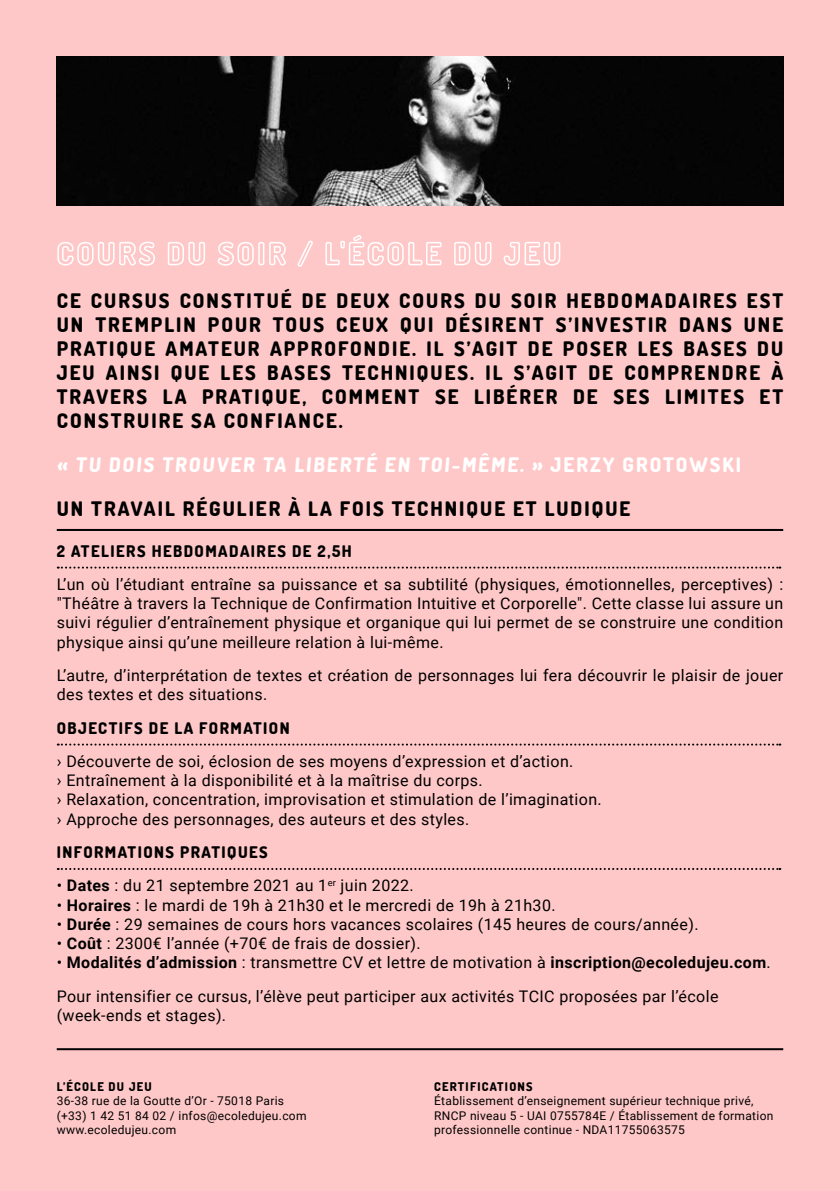
<style>
.page{position:relative;width:840px;height:1191px;background:#fff}
.page>*{position:absolute;margin:0;border:0;box-sizing:border-box;transform-origin:0 0}
.t1{font:800 20px/24px "Dosis";letter-spacing:.1em;color:#000;text-align:justify}
.t2{font:800 20px "Dosis";letter-spacing:.1em;color:#fff}
.t3{font:16px/19.2px "Roboto";letter-spacing:.025em;color:#000}
.t4{font:800 16px "Dosis";letter-spacing:.09em;color:#000}
.t5{font:12px/14.4px "Roboto";letter-spacing:.025em;color:#000}
.t6{font:800 12px "Dosis";letter-spacing:.1em;color:#000}
.s1{font-weight:700}
</style>
<div class="page">
<div style="left:0;top:0;width:839px;height:1191px;background:#ffc8c8"></div>
<hr style="left:57px;top:1048px;width:725px;height:2px;background:#000">
<hr style="left:57px;top:529px;width:725px;height:2px;background:#000">
<svg style="left:58px;top:566px;width:721px;height:2px"></svg>
<svg style="left:58px;top:743px;width:721px;height:2px"></svg>
<svg style="left:58px;top:868px;width:721px;height:2px"></svg>
<svg style="left:57px;top:241px;width:98px;height:25px"></svg>
<svg style="left:167px;top:242px;width:38px;height:24px"></svg>
<svg style="left:217px;top:241px;width:69px;height:25px"></svg>
<svg style="left:297px;top:240px;width:16px;height:27px"></svg>
<svg style="left:325px;top:235px;width:117px;height:31px"></svg>
<svg style="left:454px;top:242px;width:38px;height:24px"></svg>
<svg style="left:503px;top:242px;width:57px;height:24px"></svg>
<img style="left:57px;top:57px;width:725px;height:148px">
<p class="t1" style="left:57px;top:289px;width:727px">CE CURSUS CONSTITUÉ DE DEUX COURS DU SOIR HEBDOMADAIRES EST UN TREMPLIN POUR TOUS CEUX QUI DÉSIRENT S’INVESTIR DANS UNE PRATIQUE AMATEUR APPROFONDIE. IL S’AGIT DE POSER LES BASES DU JEU AINSI QUE LES BASES TECHNIQUES. IL S’AGIT DE COMPRENDRE À TRAVERS LA PRATIQUE, COMMENT SE LIBÉRER DE SES LIMITES ET CONSTRUIRE SA CONFIANCE.</p>
<p class="t2" style="left:57px;top:452px;width:685px">« TU DOIS TROUVER TA LIBERTÉ EN TOI-MÊME. » JERZY GROTOWSKI</p>
<p class="t1" style="left:57px;top:496px;width:574px">UN TRAVAIL RÉGULIER À LA FOIS TECHNIQUE ET LUDIQUE</p>
<p class="t4" style="left:57px;top:540px;width:296px">2 ATELIERS HEBDOMADAIRES DE 2,5H</p>
<p class="t3" style="left:57px;top:574px;width:727px;text-align:justify">L’un où l’étudiant entraîne sa puissance et sa subtilité (physiques, émotionnelles, perceptives) : "Théâtre à travers la Technique de Confirmation Intuitive et Corporelle". Cette classe lui assure un suivi régulier d’entraînement physique et organique qui lui permet de se construire une condition physique ainsi qu’une meilleure relation à lui-même.</p>
<p class="t3" style="left:57px;top:665px;width:727px">L’autre, d’interprétation de textes et création de personnages lui fera découvrir le plaisir de jouer des textes et des situations.</p>
<p class="t4" style="left:57px;top:717px;width:234px">OBJECTIFS DE LA FORMATION</p>
<p class="t3" style="left:57px;top:751px;width:546px">› Découverte de soi, éclosion de ses moyens d’expression et d’action.<br>› Entraînement à la disponibilité et à la maîtrise du corps.<br>› Relaxation, concentration, improvisation et stimulation de l’imagination. › Approche des personnages, des auteurs et des styles.</p>
<p class="t4" style="left:57px;top:842px;width:212px">INFORMATIONS PRATIQUES</p>
<p class="t3" style="left:57px;top:875px;width:358px">• <span class="s1">Dates</span> : du 21 septembre 2021 au 1<sup>er</sup> juin 2022.</p>
<p class="t3" style="left:57px;top:894px;width:500px">• <span class="s1">Horaires</span> : le mardi de 19h à 21h30 et le mercredi de 19h à 21h30.</p>
<p class="t3" style="left:57px;top:914px;width:643px">• <span class="s1">Durée</span> : 29 semaines de cours hors vacances scolaires (145 heures de cours/année).</p>
<p class="t3" style="left:57px;top:933px;width:365px">• <span class="s1">Coût</span> : 2300€ l’année (+70€ de frais de dossier).</p>
<p class="t3" style="left:57px;top:945px;width:715px;line-height:33.4px">• <span class="s1">Modalités d’admission</span> : transmettre CV et lettre de motivation à <span class="s1">inscription@ecoledujeu.com</span>.<br>Pour intensifier ce cursus, l’élève peut participer aux activités TCIC proposées par l’école</p>
<p class="t3" style="left:57px;top:1005px;width:171px">(week-ends et stages).</p>
<p class="t6" style="left:57px;top:1079px;width:96px">L’ÉCOLE DU JEU</p>
<p class="t5" style="left:57px;top:1093px;width:251px">36-38 rue de la Goutte d’Or - 75018 Paris (+33) 1 42 51 84 02 / infos@ecoledujeu.com www.ecoledujeu.com</p>
<p class="t6" style="left:434px;top:1079px;width:100px">CERTIFICATIONS</p>
<p class="t5" style="left:434px;top:1093px;width:340px">Établissement d’enseignement supérieur technique privé,<br>RNCP niveau 5 - UAI 0755784E / Établissement de formation professionnelle continue - NDA11755063575</p>
</div>
